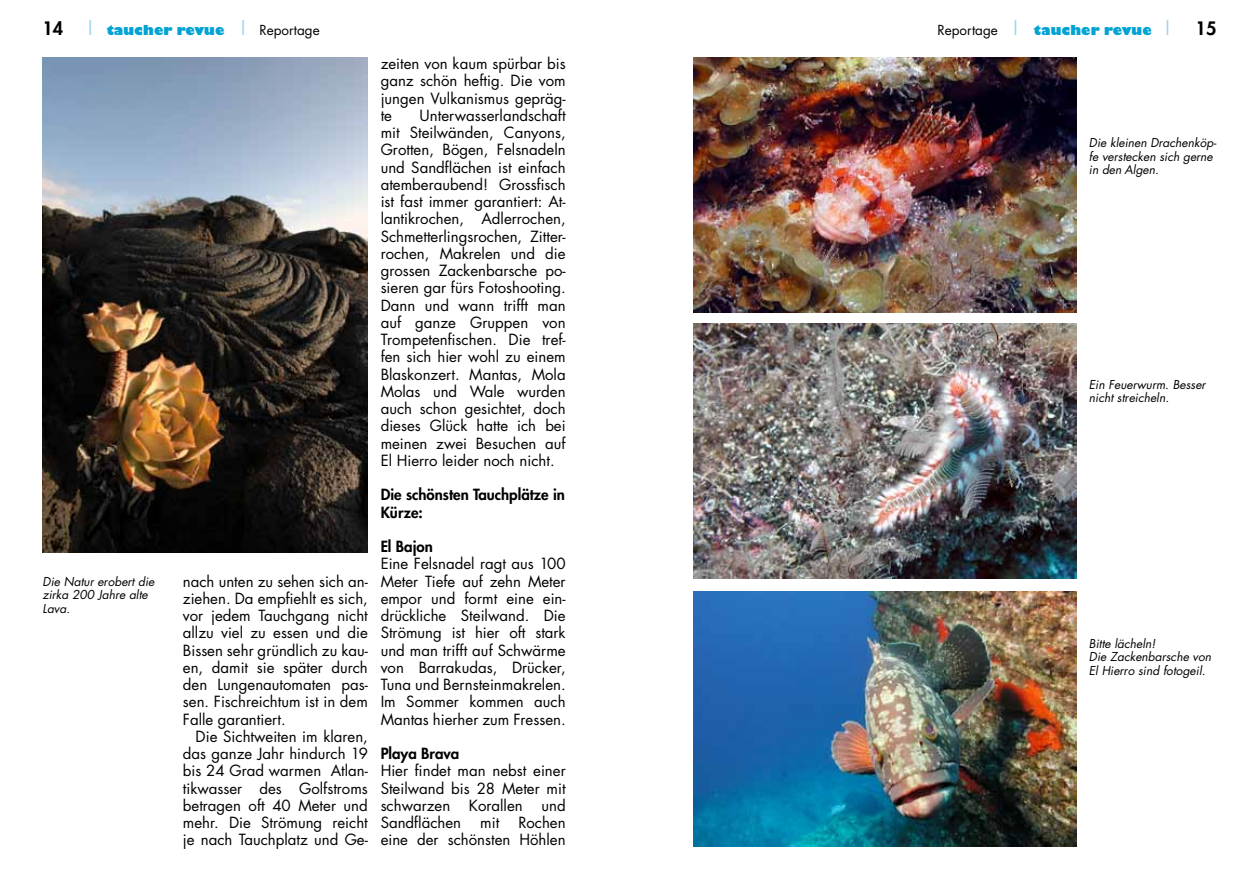
<style>
.page{position:relative;width:1259px;height:893px;background:#fff}
.page>*{position:absolute;margin:0;border:0;box-sizing:border-box;transform-origin:0 0}
.t1{font:800 18px "Futura";color:#000}
.t2{font:15px/17.2px "Futura";color:#000;text-align:justify}
.t3{font:800 15px/17.2px "Futura";color:#000}
.t4{font:800 13.5px "Gill Sans";color:#00a3d3}
.t5{font:italic 12px/13.5px "Futura";color:#000}
.s1{font-family:"Futura";font-size:18px;color:#000}
.s2{font-family:"Futura";font-weight:400;font-size:18px;color:#96d3ec}
.s3{font-family:"Futura";font-weight:400;color:#000}
</style>
<div class="page">
<img style="left:43px;top:58px;width:325px;height:494px">
<img style="left:693px;top:58px;width:383px;height:255px">
<img style="left:693px;top:323px;width:383px;height:256px">
<img style="left:693px;top:591px;width:383px;height:255px">
<p class="t4" style="left:43px;top:21px;width:279px"><span class="s1">14</span> <span class="s2">|</span> taucher revue <span class="s2">|</span> <span class="s3">Reportage</span></p>
<p class="t4" style="left:937px;top:21px;width:237px"><span class="s3">Reportage</span> <span class="s2">|</span> taucher revue <span class="s2">|</span></p>
<p class="t1" style="left:1195px;top:16px;width:22px">15</p>
<p class="t5" style="left:43px;top:575px;width:113px">Die Natur erobert die zirka 200 Jahre alte<br>Lava.</p>
<p class="t2" style="left:183px;top:572px;width:186px">nach unten zu sehen sich an&shy;ziehen. Da empfiehlt es sich, vor jedem Tauchgang nicht allzu viel zu essen und die Bissen sehr gründlich zu kau&shy;en, damit sie später durch den Lungenautomaten pas&shy;sen. Fischreichtum ist in dem Falle garantiert.</p>
<p class="t2" style="left:183px;top:727px;width:186px;text-indent:13px">Die Sichtweiten im klaren, das ganze Jahr hindurch 19 bis 24 Grad warmen Atlan&shy;tikwasser des Golfstroms betragen oft 40 Meter und mehr. Die Strömung reicht je nach Tauchplatz und Ge-</p>
<p class="t2" style="left:381px;top:55px;width:186px">zeiten von kaum spürbar bis ganz schön heftig. Die vom jungen Vulkanismus gepräg&shy;te</p>
<p class="t2" style="left:381px;top:106px;width:186px;text-indent:39px">Unterwasserlandschaft mit Steilwänden, Canyons, Grotten, Bögen, Felsnadeln und Sandflächen ist einfach atemberaubend! Grossfisch ist fast immer garantiert: At&shy;lantikrochen, Adlerrochen, Schmetterlingsrochen, Zitter&shy;rochen, Makrelen und die grossen Zackenbarsche po&shy;sieren gar fürs Fotoshooting.<br>Dann und wann trifft man auf ganze Gruppen von Trompetenfischen. Die tref&shy;fen sich hier wohl zu einem Blaskonzert. Mantas, Mola Molas und Wale wurden auch schon gesichtet, doch dieses Glück hatte ich bei meinen zwei Besuchen auf El Hierro leider noch nicht.</p>
<p class="t3" style="left:381px;top:486px;width:186px">Die schönsten Tauchplätze in<br>Kürze:</p>
<p class="t3" style="left:381px;top:538px;width:54px">El Bajon</p>
<p class="t2" style="left:381px;top:555px;width:186px">Eine Felsnadel ragt aus 100<br>Meter Tiefe auf zehn Meter empor und formt eine ein&shy;drückliche Steilwand. Die Strömung ist hier oft stark und man trifft auf Schwärme von Barrakudas, Drücker, Tuna und Bernsteinmakrelen.<br>Im Sommer kommen auch Mantas hierher zum Fressen.</p>
<p class="t3" style="left:381px;top:745px;width:80px">Playa Brava</p>
<p class="t2" style="left:381px;top:762px;width:186px">Hier findet man nebst einer Steilwand bis 28 Meter mit schwarzen Korallen und Sandflächen</p>
<p class="t2" style="left:381px;top:814px;width:186px;text-align:right">Rochen<br>eine der schönsten Höhlen</p>
<p class="t2" style="left:480px;top:814px;width:21px">mit</p>
<p class="t5" style="left:1089px;top:136px;width:129px">Die kleinen Drachenköp&shy;fe verstecken sich gerne in den Algen.</p>
<p class="t5" style="left:1089px;top:378px;width:118px">Ein Feuerwurm. Besser nicht streicheln.</p>
<p class="t5" style="left:1089px;top:636px;width:124px">Bitte lächeln!<br>Die Zackenbarsche von<br>El Hierro sind fotogeil.</p>
</div>
